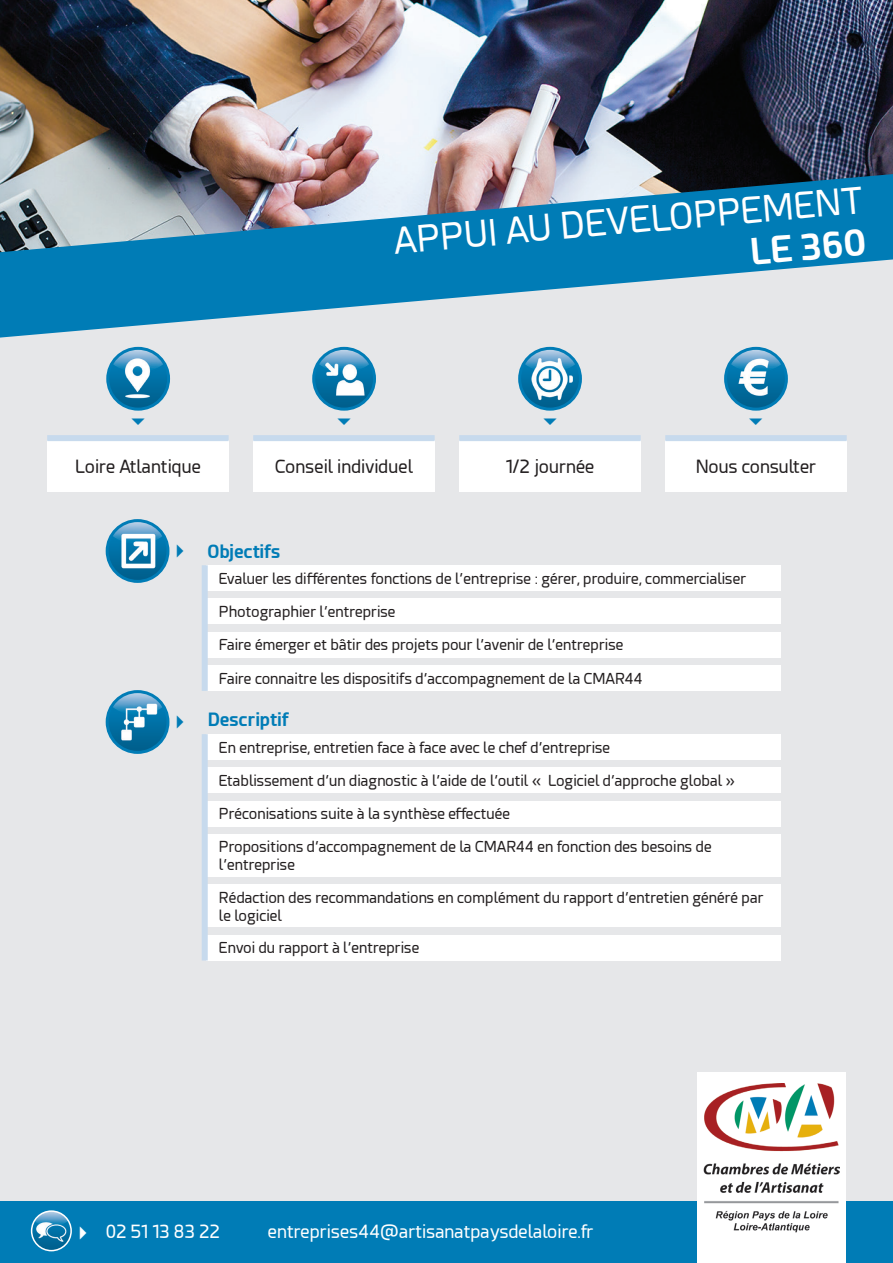
<style>
.page{position:relative;width:893px;height:1263px;background:#fff}
.page>*{position:absolute;margin:0;border:0;box-sizing:border-box;transform-origin:0 0}
.t1{font:36px "Esphimere";color:#fff}
.t2{font:700 36px "Esphimere";color:#fff}
.t3{font:18px "Esphimere";color:#231f20}
.t4{font:18px "Esphimere";color:#fff}
.t5{font:700 18px "Esphimere";color:#007cb6}
.t6{font:15px/32.8px "Esphimere";color:#231f20}
</style>
<div class="page">
<div style="left:0;top:218px;width:893px;height:1045px;background:#e6e7e9"></div>
<div style="left:0;top:1201px;width:893px;height:62px;background:#007cb6"></div>
<img style="left:0;top:0;width:893px;height:174px">
<svg style="left:0;top:174px;width:893px;height:164px;fill:#007cb6"></svg>
<div style="left:206px;top:565px;width:574px;height:26px;background:#fff"></div>
<div style="left:206px;top:599px;width:574px;height:25px;background:#fff"></div>
<div style="left:206px;top:632px;width:574px;height:25px;background:#fff"></div>
<div style="left:206px;top:665px;width:574px;height:26px;background:#fff"></div>
<div style="left:206px;top:734px;width:574px;height:26px;background:#fff"></div>
<div style="left:206px;top:767px;width:574px;height:26px;background:#fff"></div>
<div style="left:206px;top:801px;width:574px;height:25px;background:#fff"></div>
<div style="left:206px;top:834px;width:574px;height:43px;background:#fff"></div>
<div style="left:206px;top:885px;width:574px;height:42px;background:#fff"></div>
<div style="left:206px;top:935px;width:574px;height:25px;background:#fff"></div>
<img style="left:108px;top:348px;width:61px;height:61px;border-radius:30px">
<div style="left:106px;top:347px;width:64px;height:64px;border:3px solid #007cb6;border-radius:50%"></div>
<img style="left:314px;top:348px;width:60px;height:61px;border-radius:30px">
<div style="left:312px;top:347px;width:64px;height:64px;border:3px solid #007cb6;border-radius:50%"></div>
<img style="left:520px;top:348px;width:60px;height:61px;border-radius:30px">
<div style="left:518px;top:347px;width:64px;height:64px;border:3px solid #007cb6;border-radius:50%"></div>
<img style="left:726px;top:348px;width:60px;height:61px;border-radius:30px">
<div style="left:724px;top:347px;width:64px;height:64px;border:3px solid #007cb6;border-radius:50%"></div>
<div style="left:47px;top:440px;width:182px;height:52px;background:#fff"></div>
<div style="left:253px;top:440px;width:182px;height:52px;background:#fff"></div>
<div style="left:459px;top:440px;width:182px;height:52px;background:#fff"></div>
<div style="left:665px;top:440px;width:182px;height:52px;background:#fff"></div>
<img style="left:32px;top:1211px;width:39px;height:39px;border-radius:20px">
<div style="left:31px;top:1210px;width:41px;height:41px;border:2px solid #fff;border-radius:50%"></div>
<div style="left:202px;top:565px;width:6px;height:126px;background:#c7daed"></div>
<div style="left:202px;top:734px;width:6px;height:226px;background:#c7daed"></div>
<div style="left:665px;top:435px;width:182px;height:6px;background:#c7daed"></div>
<div style="left:459px;top:435px;width:182px;height:6px;background:#c7daed"></div>
<div style="left:253px;top:435px;width:182px;height:6px;background:#c7daed"></div>
<div style="left:47px;top:435px;width:182px;height:6px;background:#c7daed"></div>
<img style="left:107px;top:521px;width:61px;height:60px;border-radius:30px">
<div style="left:106px;top:519px;width:63px;height:64px;border:3px solid #007cb6;border-radius:50%"></div>
<img style="left:107px;top:692px;width:61px;height:60px;border-radius:30px">
<div style="left:106px;top:690px;width:63px;height:64px;border:3px solid #007cb6;border-radius:50%"></div>
<div style="left:697px;top:1073px;width:149px;height:190px;background:#fff"></div>
<img style="left:703px;top:1083px;width:136px;height:150px">
<h1 class="t1" style="left:392px;top:221px;width:472px;rotate:-5deg">APPUI AU DEVELOPPEMENT</h1>
<h1 class="t2" style="left:748px;top:230px;width:118px;rotate:-5deg">LE 360</h1>
<p class="t3" style="left:75px;top:456px;width:127px">Loire Atlantique</p>
<p class="t3" style="left:275px;top:456px;width:139px">Conseil individuel</p>
<p class="t3" style="left:505px;top:456px;width:91px">1/2 journée</p>
<p class="t3" style="left:696px;top:456px;width:122px">Nous consulter</p>
<p class="t5" style="left:208px;top:540px;width:74px">Objectifs</p>
<p class="t6" style="left:219px;top:562px;width:529px">Evaluer les différentes fonctions de l’entreprise : gérer, produire, commercialiser</p>
<p class="t6" style="left:219px;top:595px;width:178px">Photographier l’entreprise</p>
<p class="t6" style="left:219px;top:629px;width:406px">Faire émerger et bâtir des projets pour l’avenir de l’entreprise</p>
<p class="t6" style="left:219px;top:662px;width:425px">Faire connaitre les dispositifs d’accompagnement de la CMAR44</p>
<p class="t5" style="left:208px;top:709px;width:83px">Descriptif</p>
<p class="t6" style="left:219px;top:731px;width:393px">En entreprise, entretien face à face avec le chef d’entreprise</p>
<p class="t6" style="left:219px;top:764px;width:518px">Etablissement d’un diagnostic à l’aide de l’outil « Logiciel d’approche global »</p>
<p class="t6" style="left:219px;top:798px;width:494px">Préconisations suite à la synthèse effectuée<br>Propositions d’accompagnement de la CMAR44 en fonction des besoins de</p>
<p class="t6" style="left:219px;top:849px;width:546px;line-height:32.4px">l’entreprise<br>Rédaction des recommandations en complément du rapport d’entretien généré par</p>
<p class="t6" style="left:219px;top:899px;width:202px">le logiciel<br>Envoi du rapport à l’entreprise</p>
<p class="t4" style="left:106px;top:1222px;width:116px">02 51 13 83 22</p>
<p class="t4" style="left:268px;top:1222px;width:327px">entreprises44@artisanatpaysdelaloire.fr</p>
</div>
